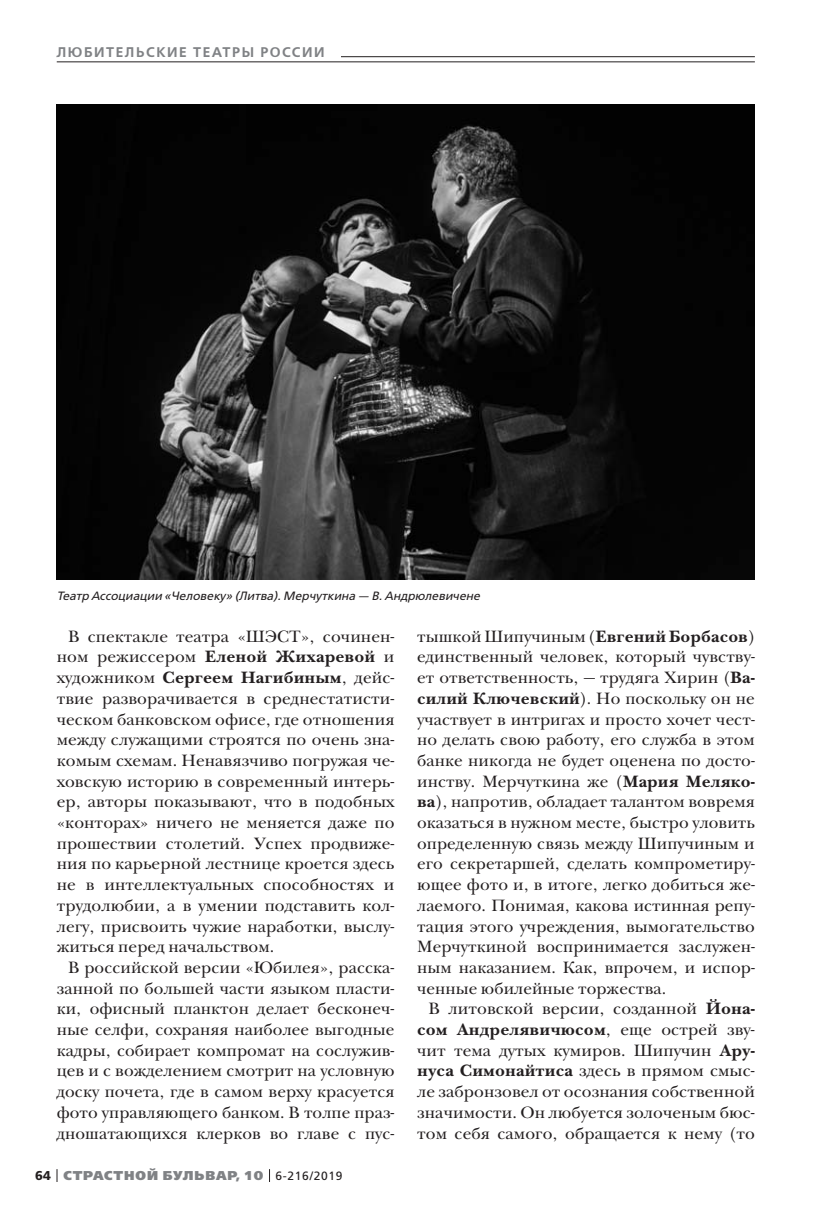
<style>
.page{position:relative;width:823px;height:1219px;background:#fff}
.page>*{position:absolute;margin:0;border:0;box-sizing:border-box;transform-origin:0 0}
.t1{font:17px/20.6px "New Baskerville ITC";letter-spacing:.005em;color:#231f20;text-align:justify}
.t2{font:600 14px "Free Set";letter-spacing:.11em;color:#808285}
.t3{font:800 12.8px "Free Set";letter-spacing:.07em;color:#808285}
.t4{font:italic 12px "Free Set";color:#231f20}
.s1{font-weight:700}
.s2{font-weight:700;color:#231f20}
.s3{font-weight:400;font-size:12px;color:#231f20}
</style>
<div class="page">
<svg style="left:57px;top:1169px;width:1px;height:13px"></svg>
<svg style="left:269px;top:1169px;width:1px;height:13px"></svg>
<hr style="left:57px;top:56px;width:697px;height:1px;background:#231f20">
<div style="left:57px;top:41px;width:283px;height:21px;background:#fff"></div>
<hr style="left:57px;top:62px;width:697px;height:1px;background:#231f20">
<img style="left:57px;top:104px;width:697px;height:476px">
<p class="t2" style="left:57px;top:45px;width:269px">ЛЮБИТЕЛЬСКИЕ ТЕАТРЫ РОССИИ</p>
<p class="t4" style="left:57px;top:590px;width:424px">Театр Ассоциации «Человеку» (Литва). Мерчуткина — В. Андрюлевичене</p>
<p class="t1" style="left:57px;top:627px;width:339px;text-indent:11px">В спектакле театра «ШЭСТ», сочинен&shy;ном режиссером <span class="s1">Еленой Жихаревой</span> и художником <span class="s1">Сергеем Нагибиным</span>, дейс&shy;твие разворачивается в среднестатисти&shy;ческом банковском офисе, где отношения между служащими строятся по очень зна&shy;комым схемам. Ненавязчиво погружая че&shy;ховскую историю в современный интерь&shy;ер, авторы показывают, что в подобных «конторах» ничего не меняется даже по прошествии столетий. Успех продвиже&shy;ния по карьерной лестнице кроется здесь не в интеллектуальных способностях и трудолюбии, а в умении подставить кол&shy;легу, присвоить чужие наработки, выслу&shy;житься перед начальством.</p>
<p class="t1" style="left:57px;top:959px;width:339px;text-indent:11px">В российской версии «Юбилея», расска&shy;занной по большей части языком пласти&shy;ки, офисный планктон делает бесконеч&shy;ные селфи, сохраняя наиболее выгодные кадры, собирает компромат на сослужив&shy;цев и с вожделением смотрит на условную доску почета, где в самом верху красуется фото управляющего банком. В толпе праз&shy;дношатающихся клерков во главе с пус-</p>
<p class="t3" style="left:35px;top:1169px;width:309px"><span class="s2">64</span> СТРАСТНОЙ БУЛЬВАР, 10 <span class="s3">6-216/2019</span></p>
<p class="t1" style="left:417px;top:627px;width:339px">тышкой Шипучиным (<span class="s1">Евгений Борбасов</span>) единственный человек, который чувству&shy;ет ответственность, — трудяга Хирин (<span class="s1">Ва&shy;силий Ключевский</span>). Но поскольку он не участвует в интригах и просто хочет чест&shy;но делать свою работу, его служба в этом банке никогда не будет оценена по досто&shy;инству. Мерчуткина же (<span class="s1">Мария Меляко&shy;ва</span>), напротив, обладает талантом вовремя оказаться в нужном месте, быстро уловить определенную связь между Шипучиным и его секретаршей, сделать компрометиру&shy;ющее фото и, в итоге, легко добиться же&shy;лаемого. Понимая, какова истинная репу&shy;тация этого учреждения, вымогательство Мерчуткиной воспринимается заслужен&shy;ным наказанием. Как, впрочем, и испор&shy;ченные юбилейные торжества.</p>
<p class="t1" style="left:417px;top:1000px;width:339px;text-indent:11px">В литовской версии, созданной <span class="s1">Йона&shy;сом Андрелявичюсом</span>, еще острей зву&shy;чит тема дутых кумиров. Шипучин <span class="s1">Ару&shy;нуса Симонайтиса</span> здесь в прямом смыс&shy;ле забронзовел от осознания собственной значимости. Он любуется золоченым бюс&shy;том себя самого, обращается к нему (то</p>
</div>
